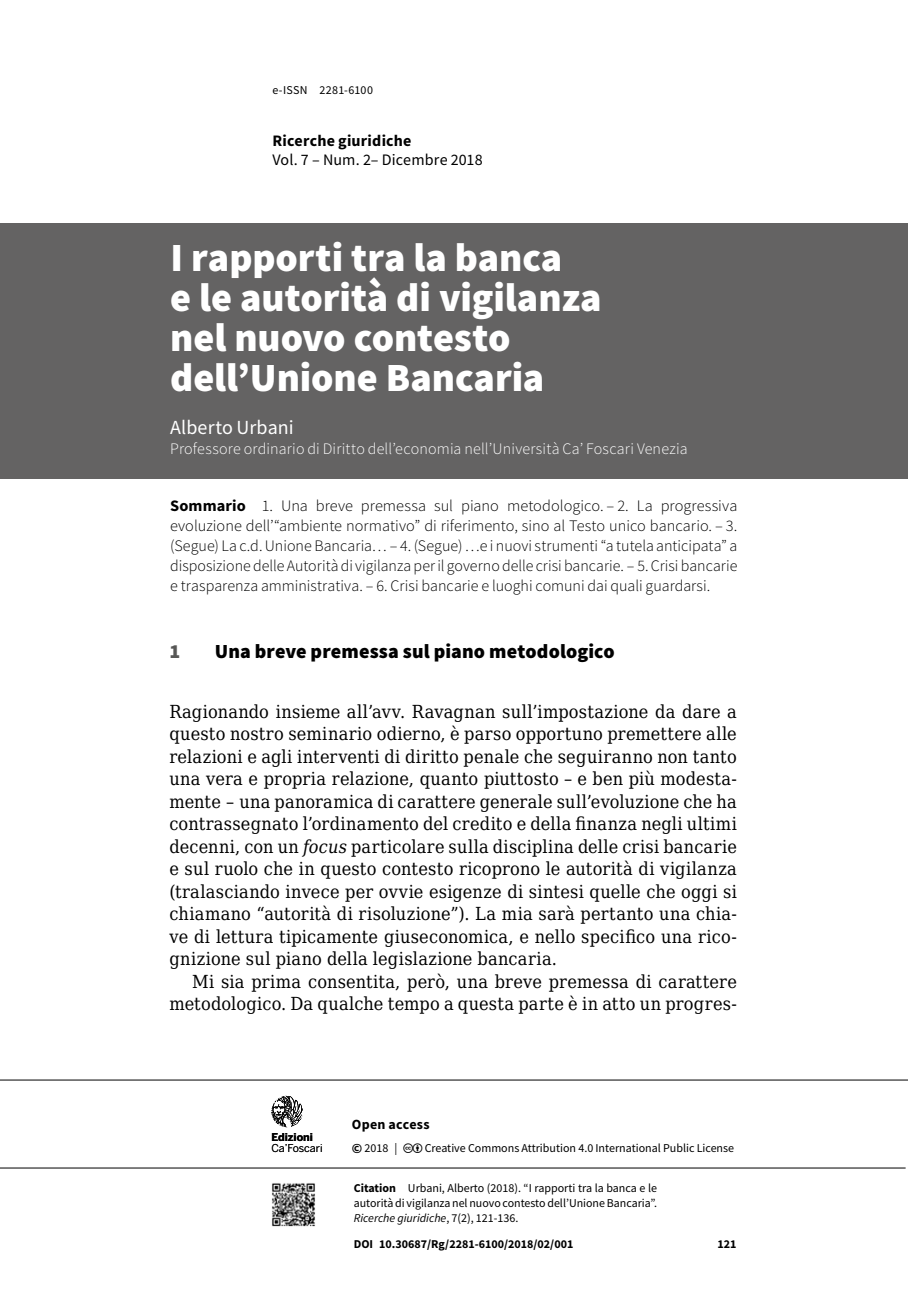
<style>
.page{position:relative;width:908px;height:1304px;background:#fff}
.page>*{position:absolute;margin:0;border:0;box-sizing:border-box;transform-origin:0 0}
.t1{font:900 40px/40px "Source Sans Pro";color:#fff}
.t2{font:900 20px "Source Sans Pro";letter-spacing:.005em;color:#000}
.t3{font:20px "Source Sans Pro";color:#fff}
.t4{font:900 20px "Source Sans Pro";color:#575756}
.t5{font:18px/22.4px "DejaVu Serif Condensed";letter-spacing:.015em;color:#000;text-align:justify}
.t6{font:300 16px/20px "Source Sans Pro";color:#000;text-align:justify}
.t7{font:300 16px "Source Sans Pro";letter-spacing:.01em;color:#fff}
.t8{font:16px "Source Sans Pro";letter-spacing:.01em;color:#000}
.t9{font:700 16px "Source Sans Pro";letter-spacing:.015em;color:#000}
.t10{font:700 14px "Source Sans Pro";letter-spacing:.02em;color:#000}
.t11{font:12px/15px "Source Sans Pro";color:#000;text-align:justify}
.t12{font:700 12px "Source Sans Pro";color:#000}
.t13{font:12px "Source Sans Pro";letter-spacing:.02em;color:#000}
.t14{font:10.8px "Benton Sans";letter-spacing:-.01em;color:#000}
.t15{font:700 10.8px "Benton Sans";color:#000}
.s1{font-weight:700}
.s2{font-style:italic}
.s3{font-weight:700;font-size:14px}
</style>
<div class="page">
<hr style="left:0;top:1168px;width:905px;height:1px;background:#000">
<img style="left:272px;top:1183px;width:43px;height:44px">
<hr style="left:0;top:1080px;width:907px;height:1px;background:#000">
<svg style="left:271px;top:1096px;width:32px;height:31px"></svg>
<div style="left:0;top:223px;width:907px;height:255px;background:#646363"></div>
<p class="t13" style="left:272px;top:82px;width:102px">e-ISSN 2281-6100</p>
<p class="t9" style="left:272px;top:130px;width:141px">Ricerche giuridiche</p>
<p class="t8" style="left:272px;top:150px;width:212px">Vol. 7 – Num. 2– Dicembre 2018</p>
<h1 class="t1" style="left:170px;top:237px;width:433px">I rapporti tra la banca<br>e le autorità di vigilanza nel nuovo contesto dell’Unione Bancaria</h1>
<p class="t3" style="left:170px;top:415px;width:125px">Alberto Urbani</p>
<p class="t7" style="left:170px;top:439px;width:518px">Professore ordinario di Diritto dell’economia nell’Università Ca’ Foscari Venezia</p>
<p class="t6" style="left:170px;top:495px;width:568px"><span class="s1">Sommario</span> 1. Una breve premessa sul piano metodologico. – 2. La progressiva evoluzione dell’“ambiente normativo” di riferimento, sino al Testo unico bancario. – 3. (Segue) La c.d. Unione Bancaria… – 4. (Segue) …e i nuovi strumenti “a tutela anticipata” a disposizione delle Autorità di vigilanza per il governo delle crisi bancarie. – 5. Crisi bancarie e trasparenza amministrativa. – 6. Crisi bancarie e luoghi comuni dai quali guardarsi.</p>
<p class="t4" style="left:169px;top:637px;width:12px">1</p>
<p class="t2" style="left:215px;top:637px;width:401px">Una breve premessa sul piano metodologico</p>
<p class="t5" style="left:169px;top:700px;width:568px">Ragionando insieme all’avv. Ravagnan sull’impostazione da dare a questo nostro seminario odierno, è parso opportuno premettere alle relazioni e agli interventi di diritto penale che seguiranno non tanto una vera e propria relazione, quanto piuttosto – e ben più modesta&shy;mente – una panoramica di carattere generale sull’evoluzione che ha contrassegnato l’ordinamento del credito e della finanza negli ultimi decenni, con un <span class="s2">focus</span> particolare sulla disciplina delle crisi bancarie e sul ruolo che in questo contesto ricoprono le autorità di vigilanza (tralasciando invece per ovvie esigenze di sintesi quelle che oggi si chiamano “autorità di risoluzione”). La mia sarà pertanto una chia&shy;ve di lettura tipicamente giuseconomica, e nello specifico una rico&shy;gnizione sul piano della legislazione bancaria.</p>
<p class="t5" style="left:169px;top:970px;width:568px;text-align:right">Mi sia prima consentita, però, una breve premessa di carattere metodologico. Da qualche tempo a questa parte è in atto un progres-</p>
<p class="t15" style="left:271px;top:1131px;width:43px">Edizioni</p>
<p class="t14" style="left:271px;top:1142px;width:53px">Ca’Foscari</p>
<p class="t10" style="left:351px;top:1115px;width:79px">Open access</p>
<p class="t11" style="left:351px;top:1140px;width:47px"><span class="s3">©</span> 2018 |</p>
<p class="t11" style="left:424px;top:1140px;width:311px">Creative Commons Attribution 4.0 International Public License</p>
<p class="t11" style="left:353px;top:1181px;width:305px"><span class="s1">Citation</span> Urbani, Alberto (2018). “I rapporti tra la banca e le autorità di vigilanza nel nuovo contesto dell’Unione Bancaria”.<br><span class="s2">Ricerche giuridiche</span>, 7(2), 121-136.</p>
<p class="t12" style="left:353px;top:1236px;width:221px">DOI 10.30687/Rg/2281-6100/2018/02/001</p>
<p class="t12" style="left:717px;top:1236px;width:21px">121</p>
</div>
